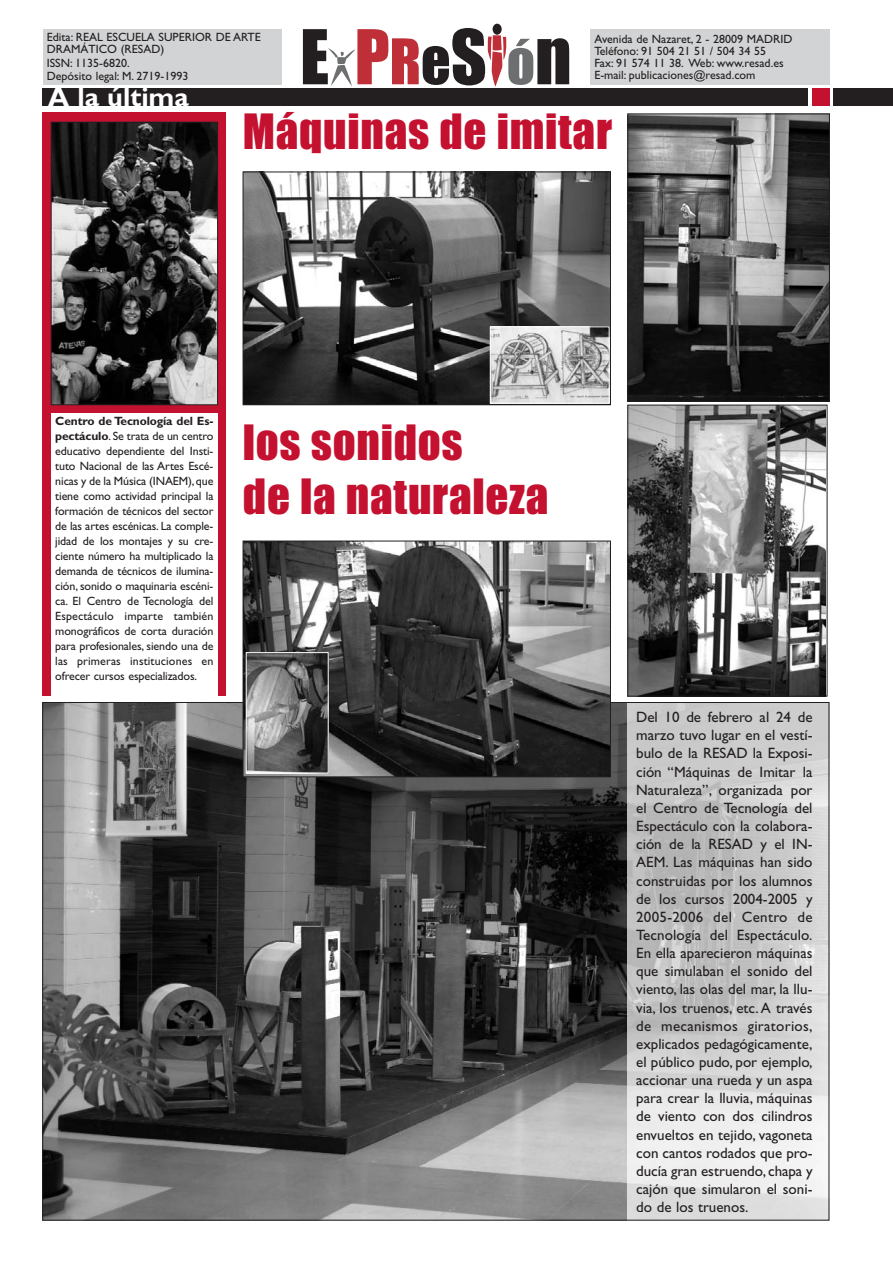
<style>
.page{position:relative;width:893px;height:1263px;background:#fff}
.page>*{position:absolute;margin:0;border:0;box-sizing:border-box;transform-origin:0 0}
.t1{font:45px/54px "Impact";letter-spacing:.015em;color:#c41130}
.t2{font:700 27px "Gill Sans";color:#fff}
.t3{font:15px/18.1px "Gill Sans";color:#231f20;text-align:justify}
.t4{font:12px/15px "Gill Sans";color:#231f20}
.s1{font-weight:700}
</style>
<div class="page">
<div style="left:43px;top:113px;width:183px;height:583px;background:#c41130"></div>
<div style="left:833px;top:89px;width:59px;height:17px;background:#231f20"></div>
<svg style="left:303px;top:28px;width:266px;height:59px"></svg>
<div style="left:492px;top:24px;width:9px;height:11px;background:#231f20;border-radius:50%"></div>
<div style="left:43px;top:89px;width:764px;height:17px;background:#231f20"></div>
<div style="left:812px;top:89px;width:17px;height:17px;background:#c41130"></div>
<div style="left:590px;top:29px;width:239px;height:55px;background:#d1d3d4"></div>
<div style="left:43px;top:29px;width:238px;height:55px;background:#d1d3d4"></div>
<img style="left:45px;top:704px;width:582px;height:514px">
<img style="left:627px;top:704px;width:200px;height:514px">
<img style="left:629px;top:407px;width:196px;height:287px">
<div style="left:627px;top:405px;width:200px;height:291px;border:1px solid #231f20"></div>
<img style="left:629px;top:116px;width:198px;height:283px">
<div style="left:627px;top:114px;width:202px;height:287px;border:1px solid #231f20"></div>
<img style="left:53px;top:124px;width:163px;height:279px">
<div style="left:51px;top:122px;width:167px;height:283px;border:1px solid #231f20"></div>
<div style="left:51px;top:413px;width:167px;height:289px;background:#fff"></div>
<img style="left:245px;top:174px;width:363px;height:229px">
<div style="left:243px;top:172px;width:367px;height:233px;border:1px solid #231f20"></div>
<img style="left:492px;top:328px;width:115px;height:74px">
<div style="left:490px;top:326px;width:119px;height:78px;border:1px solid #fff"></div>
<img style="left:245px;top:543px;width:363px;height:232px">
<div style="left:243px;top:541px;width:367px;height:236px;border:1px solid #231f20"></div>
<img style="left:248px;top:654px;width:78px;height:117px">
<div style="left:246px;top:652px;width:82px;height:121px;border:1px solid #fff"></div>
<p class="t4" style="left:47px;top:33px;width:215px;line-height:12px">Edita: REAL ESCUELA SUPERIOR DE ARTE<br>DRAMÁTICO (RESAD)</p>
<p class="t4" style="left:47px;top:57px;width:143px;line-height:13.4px">ISSN: 1135-6820.<br>Depósito legal: M. 2719-1993</p>
<h2 class="t2" style="left:48px;top:88px;width:142px">A la última</h2>
<p class="t4" style="left:594px;top:34px;width:199px;line-height:12px">Avenida de Nazaret, 2 - 28009 MADRID Teléfono: 91 504 21 51 / 504 34 55<br>Fax: 91 574 11 38. Web: www.resad.es E-mail: publicaciones@resad.com</p>
<h1 class="t1" style="left:243px;top:108px;width:371px">Máquinas de imitar</h1>
<p class="t4" style="left:55px;top:414px;width:160px;text-align:justify"><span class="s1">Centro de Tecnología del Es&shy;pectáculo</span>. Se trata de un centro educativo dependiente del Insti&shy;tuto Nacional de las Artes Escé&shy;nicas y de la Música (INAEM),que tiene como actividad principal la formación de técnicos del sector de las artes escénicas. La comple&shy;jidad de los montajes y su cre&shy;ciente número ha multiplicado la demanda de técnicos de ilumina&shy;ción, sonido o maquinaria escéni&shy;ca. El Centro de Tecnología del Espectáculo imparte también monográficos de corta duración para profesionales, siendo una de las primeras instituciones en ofrecer cursos especializados.</p>
<h1 class="t1" style="left:243px;top:419px;width:307px">los sonidos<br>de la naturaleza</h1>
<p class="t3" style="left:636px;top:710px;width:178px">Del 10 de febrero al 24 de marzo tuvo lugar en el vestí&shy;bulo de la RESAD la Exposi&shy;ción “Máquinas de Imitar la Naturaleza”, organizada por el Centro de Tecnología del Espectáculo con la colabora&shy;ción de la RESAD y el IN-AEM. Las máquinas han sido construidas por los alumnos de los cursos 2004-2005 y 2005-2006 del Centro de Tecnología del Espectáculo.<br>En ella aparecieron máquinas que simulaban el sonido del viento, las olas del mar, la llu&shy;via, los truenos, etc. A través de mecanismos giratorios, explicados pedagógicamente, el público pudo, por ejemplo, accionar una rueda y un aspa para crear la lluvia, máquinas de viento con dos cilindros envueltos en tejido, vagoneta con cantos rodados que pro&shy;ducía gran estruendo, chapa y cajón que simularon el soni&shy;do de los truenos.</p>
</div>
